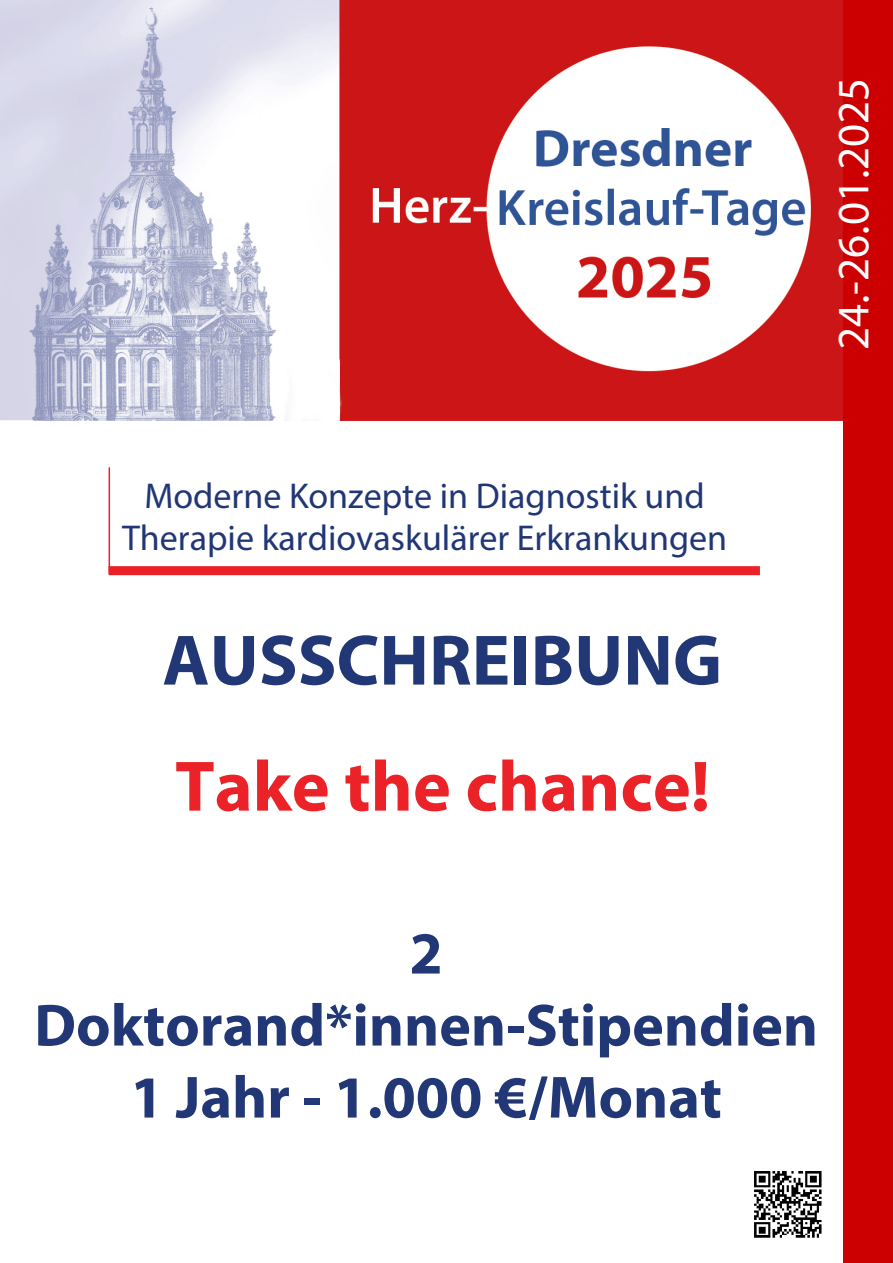
<style>
.page{position:relative;width:893px;height:1263px;background:#fff}
.page>*{position:absolute;margin:0;border:0;box-sizing:border-box;transform-origin:0 0}
.t1{font:700 72px "Myriad Pro";color:#eb2227}
.t2{font:700 72px "Myriad Pro";color:#223876}
.t3{font:700 60px/72px "Myriad Pro";color:#223876;text-align:center}
.t4{font:45px "Myriad Pro";color:#fff}
.t5{font:36px/42.5px "Myriad Pro";color:#213775;text-align:center}
</style>
<div class="page">
<img style="left:0;top:0;width:843px;height:420px">
<div style="left:843px;top:0;width:50px;height:1263px;background:#c00"></div>
<hr style="left:109px;top:467px;width:1px;height:107px;background:#eb2026">
<div style="left:109px;top:566px;width:651px;height:9px;background:#eb2026"></div>
<img style="left:754px;top:1171px;width:68px;height:67px">
<p class="t4" style="left:826px;top:350px;width:274px;rotate:-90deg">24.-26.01.2025</p>
<p class="t5" style="left:122px;top:474px;width:607px">Moderne Konzepte in Diagnostik und<br>Therapie kardiovaskulärer Erkrankungen</p>
<h1 class="t2" style="left:162px;top:613px;width:561px">AUSSCHREIBUNG</h1>
<h1 class="t1" style="left:175px;top:739px;width:536px">Take the chance!</h1>
<h2 class="t3" style="left:34px;top:915px;width:785px">2<br>Doktorand*innen-Stipendien<br>1 Jahr - 1.000 €/Monat</h2>
</div>
